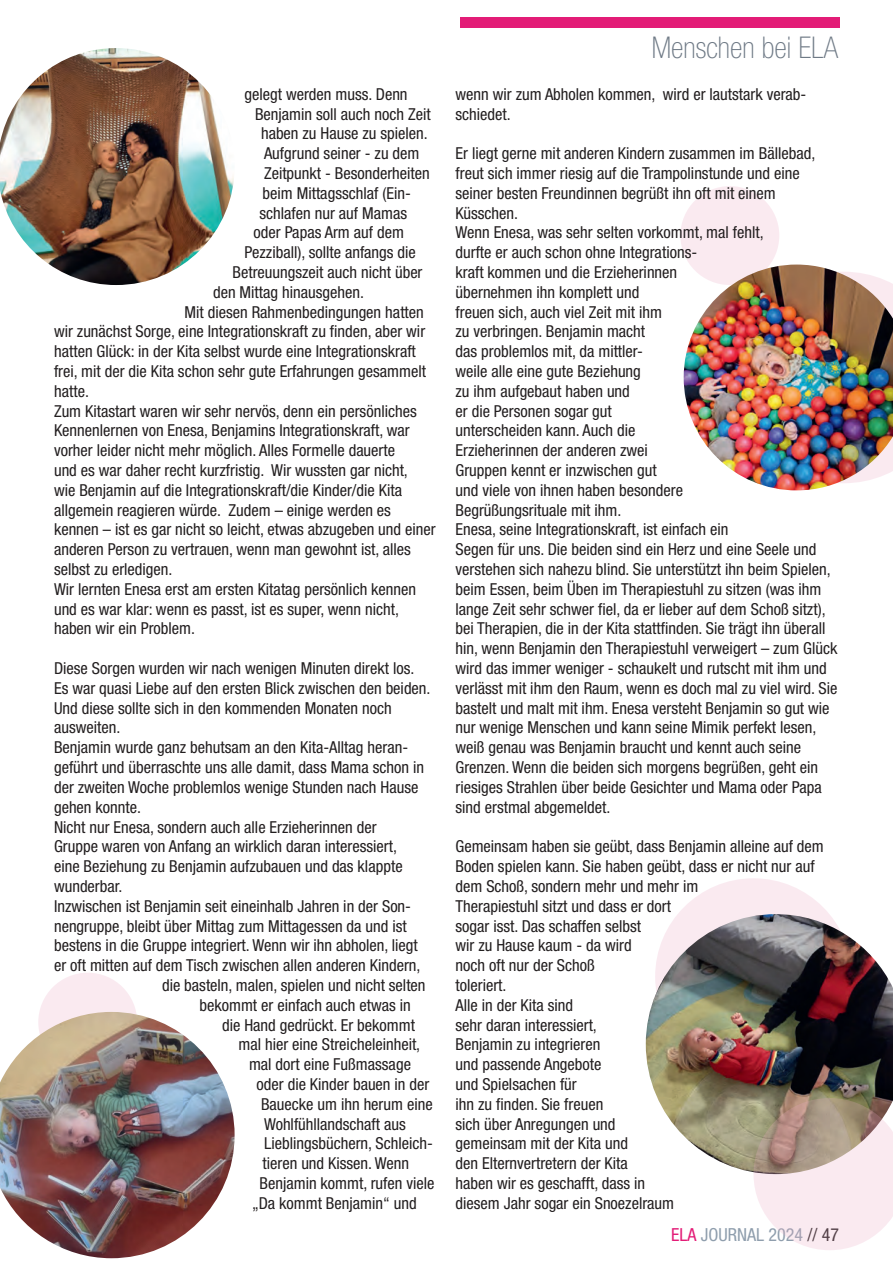
<style>
.page{position:relative;width:893px;height:1263px;background:#fff}
.page>*{position:absolute;margin:0;border:0;box-sizing:border-box;transform-origin:0 0}
.t1{font:100 condensed 30px "Helvetica Neue LT Std";color:#6f7a86}
.t2{font:condensed 18px "Helvetica Neue LT Std";color:#8f9ead}
.Text{font:condensed 16.5px/19.8px "Helvetica Neue LT Std";color:#231f20}
.s1{color:#e31c77}
.s2{color:#231f20}
</style>
<div class="page">
<div style="left:460px;top:17px;width:380px;height:11px;background:#e31c77"></div>
<img style="left:0;top:48px;width:234px;height:237px">
<div style="left:655px;top:878px;width:197px;height:197px;background:#faeaf0;border-radius:50%"></div>
<img style="left:646px;top:914px;width:247px;height:258px">
<svg style="left:753px;top:1098px;width:140px;height:152px;background:#d8c8c3"></svg>
<div style="left:38px;top:973px;width:99px;height:98px;background:#faeaf0;border-radius:50%"></div>
<div style="left:680px;top:186px;width:99px;height:99px;background:#faeaf0;border-radius:50%"></div>
<img style="left:684px;top:265px;width:209px;height:225px">
<img style="left:0;top:1012px;width:235px;height:246px">
<p class="Text" style="left:245px;top:84px;width:165px">gelegt werden muss. Denn</p>
<p class="Text" style="left:255px;top:104px;width:177px">Benjamin soll auch noch Zeit</p>
<p class="Text" style="left:261px;top:124px;width:168px">haben zu Hause zu spielen.</p>
<p class="Text" style="left:264px;top:143px;width:157px">Aufgrund seiner - zu dem</p>
<p class="Text" style="left:264px;top:163px;width:167px">Zeitpunkt - Besonderheiten</p>
<p class="Text" style="left:263px;top:183px;width:150px">beim Mittagsschlaf (Ein-</p>
<p class="Text" style="left:260px;top:203px;width:149px">schlafen nur auf Mamas</p>
<p class="Text" style="left:254px;top:223px;width:152px">oder Papas Arm auf dem</p>
<p class="Text" style="left:245px;top:242px;width:173px">Pezziball), sollte anfangs die</p>
<p class="Text" style="left:233px;top:262px;width:191px">Betreuungszeit auch nicht über</p>
<p class="Text" style="left:213px;top:282px;width:153px">den Mittag hinausgehen.</p>
<p class="Text" style="left:54px;top:302px;width:373px;text-indent:130px">Mit diesen Rahmenbedingungen hatten wir zunächst Sorge, eine Integrationskraft zu finden, aber wir hatten Glück: in der Kita selbst wurde eine Integrationskraft frei, mit der die Kita schon sehr gute Erfahrungen gesammelt hatte.</p>
<p class="Text" style="left:54px;top:401px;width:383px">Zum Kitastart waren wir sehr nervös, denn ein persönliches Kennenlernen von Enesa, Benjamins Integrationskraft, war vorher leider nicht mehr möglich. Alles Formelle dauerte<br>und es war daher recht kurzfristig. Wir wussten gar nicht,<br>wie Benjamin auf die Integrationskraft/die Kinder/die Kita allgemein reagieren würde. Zudem – einige werden es kennen – ist es gar nicht so leicht, etwas abzugeben und einer anderen Person zu vertrauen, wenn man gewohnt ist, alles selbst zu erledigen.</p>
<p class="Text" style="left:54px;top:579px;width:364px">Wir lernten Enesa erst am ersten Kitatag persönlich kennen und es war klar: wenn es passt, ist es super, wenn nicht, haben wir ein Problem.</p>
<p class="Text" style="left:54px;top:658px;width:378px">Diese Sorgen wurden wir nach wenigen Minuten direkt los.<br>Es war quasi Liebe auf den ersten Blick zwischen den beiden.<br>Und diese sollte sich in den kommenden Monaten noch ausweiten.</p>
<p class="Text" style="left:54px;top:737px;width:372px">Benjamin wurde ganz behutsam an den Kita-Alltag heran&shy;geführt und überraschte uns alle damit, dass Mama schon in der zweiten Woche problemlos wenige Stunden nach Hause gehen konnte.</p>
<p class="Text" style="left:54px;top:817px;width:350px">Nicht nur Enesa, sondern auch alle Erzieherinnen der Gruppe waren von Anfang an wirklich daran interessiert, eine Beziehung zu Benjamin aufzubauen und das klappte wunderbar.</p>
<p class="Text" style="left:54px;top:896px;width:359px">Inzwischen ist Benjamin seit eineinhalb Jahren in der Son-</p>
<p class="Text" style="left:54px;top:916px;width:354px">nengruppe, bleibt über Mittag zum Mittagessen da und ist</p>
<p class="Text" style="left:54px;top:935px;width:365px">bestens in die Gruppe integriert. Wenn wir ihn abholen, liegt</p>
<p class="Text" style="left:54px;top:955px;width:368px">er oft mitten auf dem Tisch zwischen allen anderen Kindern,</p>
<p class="Text" style="left:162px;top:975px;width:265px">die basteln, malen, spielen und nicht selten</p>
<p class="Text" style="left:200px;top:995px;width:213px">bekommt er einfach auch etwas in</p>
<p class="Text" style="left:222px;top:1015px;width:194px">die Hand gedrückt. Er bekommt</p>
<p class="Text" style="left:239px;top:1034px;width:183px">mal hier eine Streicheleinheit,</p>
<p class="Text" style="left:249px;top:1054px;width:163px">mal dort eine Fußmassage</p>
<p class="Text" style="left:257px;top:1074px;width:174px">oder die Kinder bauen in der</p>
<p class="Text" style="left:261px;top:1094px;width:173px">Bauecke um ihn herum eine</p>
<p class="Text" style="left:264px;top:1114px;width:143px">Wohlfühllandschaft aus</p>
<p class="Text" style="left:264px;top:1133px;width:170px">Lieblingsbüchern, Schleich-</p>
<p class="Text" style="left:263px;top:1153px;width:148px">tieren und Kissen. Wenn</p>
<p class="Text" style="left:260px;top:1173px;width:176px">Benjamin kommt, rufen viele</p>
<p class="Text" style="left:252px;top:1193px;width:166px">„Da kommt Benjamin“ und</p>
<h1 class="t1" style="left:652px;top:31px;width:188px">Menschen bei ELA</h1>
<p class="Text" style="left:455px;top:84px;width:352px">wenn wir zum Abholen kommen, wird er lautstark verab&shy;schiedet.</p>
<p class="Text" style="left:455px;top:143px;width:361px">Er liegt gerne mit anderen Kindern zusammen im Bällebad, freut sich immer riesig auf die Trampolinstunde und eine seiner besten Freundinnen begrüßt ihn oft mit einem Küsschen.</p>
<p class="Text" style="left:455px;top:223px;width:310px">Wenn Enesa, was sehr selten vorkommt, mal fehlt, durfte er auch schon ohne Integrations-<br>kraft kommen und die Erzieherinnen<br>übernehmen ihn komplett und<br>freuen sich, auch viel Zeit mit ihm<br>zu verbringen. Benjamin macht<br>das problemlos mit, da mittler-<br>weile alle eine gute Beziehung<br>zu ihm aufgebaut haben und<br>er die Personen sogar gut<br>unterscheiden kann. Auch die<br>Erzieherinnen der anderen zwei<br>Gruppen kennt er inzwischen gut<br>und viele von ihnen haben besondere<br>Begrüßungsrituale mit ihm.</p>
<p class="Text" style="left:455px;top:520px;width:383px">Enesa, seine Integrationskraft, ist einfach ein<br>Segen für uns. Die beiden sind ein Herz und eine Seele und verstehen sich nahezu blind. Sie unterstützt ihn beim Spielen, beim Essen, beim Üben im Therapiestuhl zu sitzen (was ihm lange Zeit sehr schwer fiel, da er lieber auf dem Schoß sitzt), bei Therapien, die in der Kita stattfinden. Sie trägt ihn überall hin, wenn Benjamin den Therapiestuhl verweigert – zum Glück wird das immer weniger - schaukelt und rutscht mit ihm und verlässt mit ihm den Raum, wenn es doch mal zu viel wird. Sie bastelt und malt mit ihm. Enesa versteht Benjamin so gut wie nur wenige Menschen und kann seine Mimik perfekt lesen, weiß genau was Benjamin braucht und kennt auch seine Grenzen. Wenn die beiden sich morgens begrüßen, geht ein riesiges Strahlen über beide Gesichter und Mama oder Papa sind erstmal abgemeldet.</p>
<p class="Text" style="left:455px;top:836px;width:370px">Gemeinsam haben sie geübt, dass Benjamin alleine auf dem Boden spielen kann. Sie haben geübt, dass er nicht nur auf dem Schoß, sondern mehr und mehr im<br>Therapiestuhl sitzt und dass er dort<br>sogar isst. Das schaffen selbst<br>wir zu Hause kaum - da wird<br>noch oft nur der Schoß<br>toleriert.</p>
<p class="Text" style="left:455px;top:995px;width:220px">Alle in der Kita sind<br>sehr daran interessiert,<br>Benjamin zu integrieren<br>und passende Angebote<br>und Spielsachen für<br>ihn zu finden. Sie freuen<br>sich über Anregungen und gemeinsam mit der Kita und<br>den Elternvertretern der Kita<br>haben wir es geschafft, dass in diesem Jahr sogar ein Snoezelraum</p>
<p class="t2" style="left:671px;top:1224px;width:169px"><span class="s1">ELA</span> JOURNAL 2024 <span class="s2">// 47</span></p>
</div>
